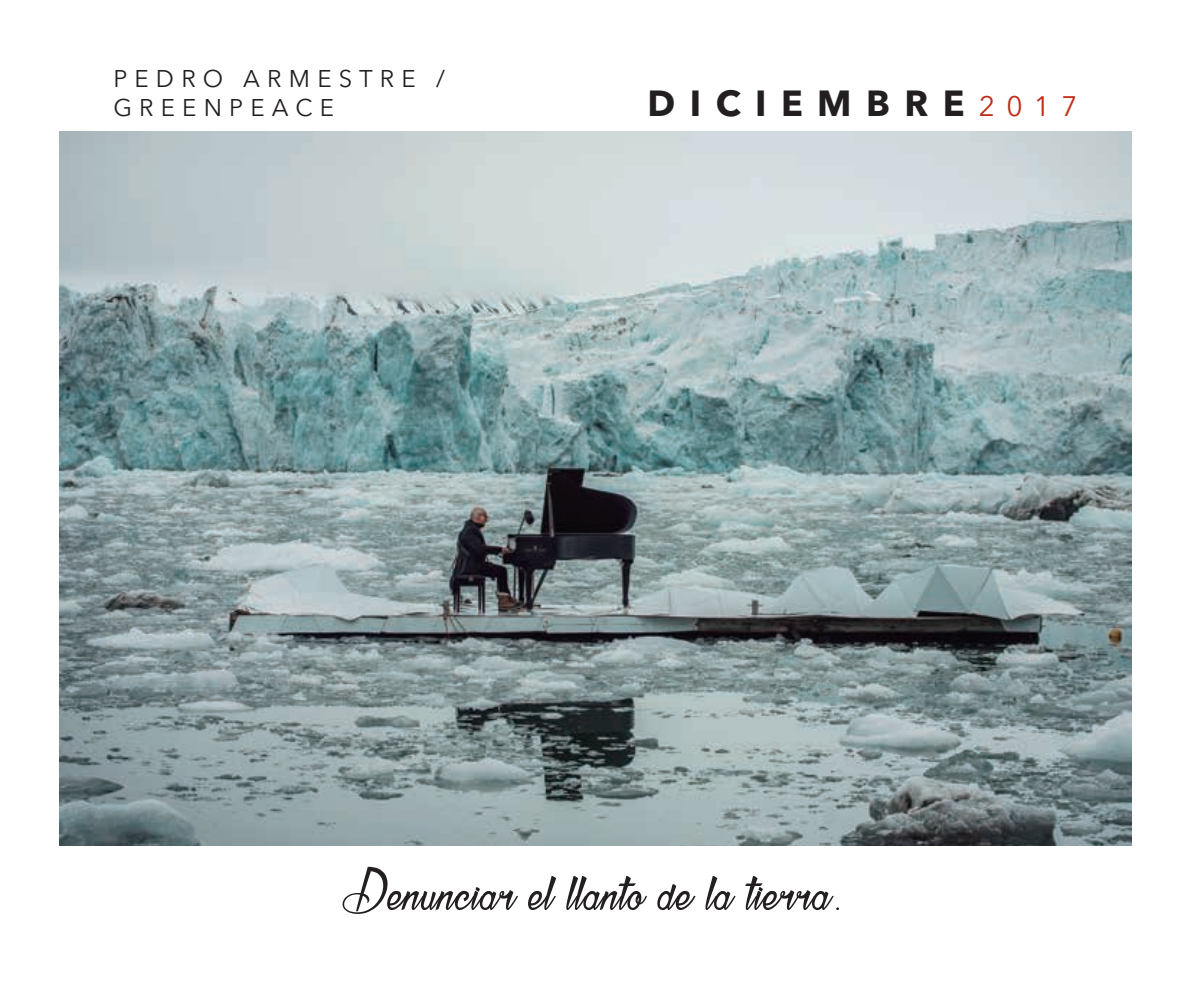
<style>
.page{position:relative;width:1191px;height:981px;background:#fff}
.page>*{position:absolute;margin:0;border:0;box-sizing:border-box;transform-origin:0 0}
.t1{font:60px "Atelier Omega";letter-spacing:.02em;color:#231f20}
.t2{font:700 36px "Avenir Next LT Pro";letter-spacing:.4em;color:#231f20}
.t3{font:24px/28.8px "Avenir Next LT Pro";letter-spacing:.3em;color:#231f20}
.s1{font-weight:400;font-size:28px;color:#c02d19}
</style>
<div class="page">
<img style="left:60px;top:132px;width:1071px;height:714px">
<p class="t3" style="left:113px;top:64px;width:333px">PEDRO ARMESTRE /<br>GREENPEACE</p>
<p class="t2" style="left:647px;top:81px;width:431px">DICIEMBRE <span class="s1">2017</span></p>
<p class="t1" style="left:346px;top:862px;width:499px">Denunciar el llanto de la tierra.</p>
</div>
